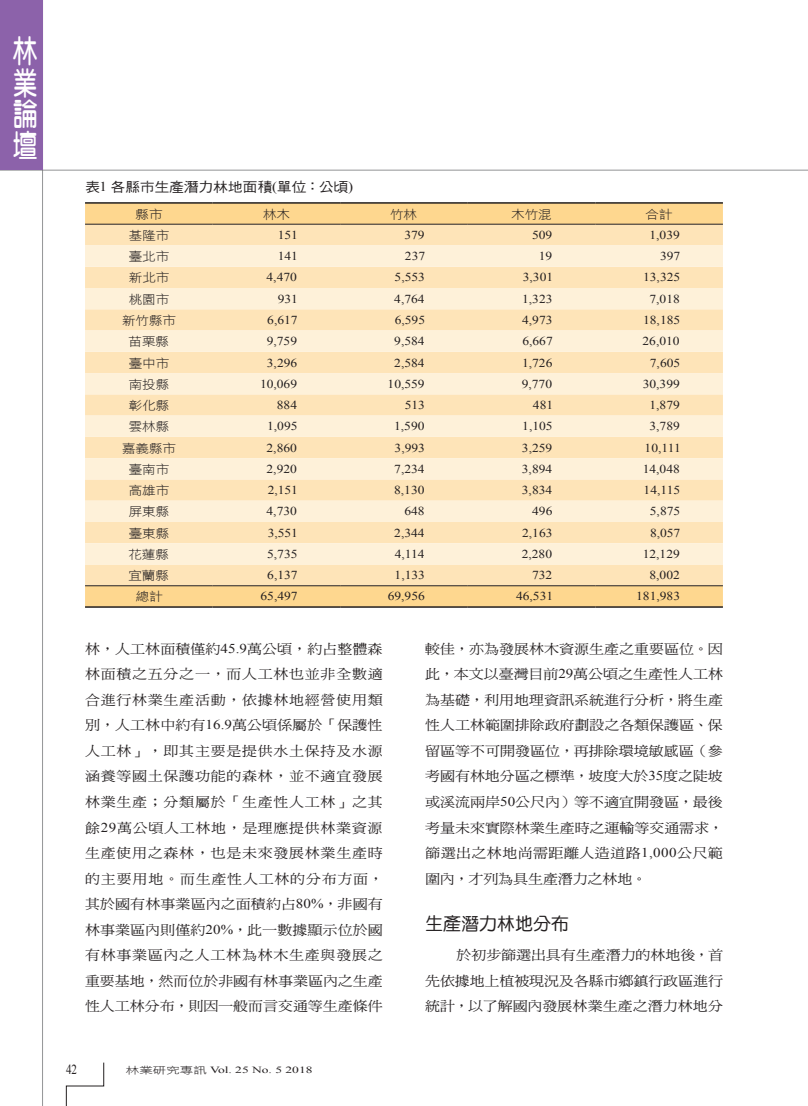
<style>
.page{position:relative;width:808px;height:1106px;background:#fff}
.page>*{position:absolute;margin:0;border:0;box-sizing:border-box;transform-origin:0 0}
.t1{font:31.5px/31.5px "DF Yuan W7 WINP BF";color:#fff;text-align:justify;scale:.77 1}
._02-內文中標標準{font:18px "DF Yuan W5 WINP BF";color:#231f20}
.t2{font:13.8px "Times New Roman";color:#231f20;scale:.8 1}
._01內文{font:13.5px/25.5px "DF Ming W5 WINP BF";letter-spacing:-.005em;color:#231f20;text-align:justify;scale:1.11 1}
._11-表格-標題{font:13.5px "DF Hei W5 WINP BF";letter-spacing:-.02em;color:#231f20;scale:1.11 1}
._22-表格-內文{font:12.15px "Times New Roman";color:#231f20;scale:1.11 1}
._22-表格-內文-2{font:12.15px "DF Hei W3 WINP BF";color:#231f20;scale:1.11 1}
.t3{font:9.45px "Times New Roman";color:#231f20;scale:1.43 1}
.s1{font-family:"Times New Roman"}
.s2{font-family:"DF Hei W3 WINP BF"}
</style>
<div class="page">
<hr style="left:0;top:170px;width:808px;height:1px;background:#6c6d70">
<hr style="left:42px;top:0;width:1px;height:1106px;background:#6c6d70">
<svg style="left:66px;top:1062px;width:38px;height:44px"></svg>
<div style="left:0;top:0;width:43px;height:170px;background:#8c62aa"></div>
<div style="left:85px;top:204px;width:638px;height:402px;background:#fed78f"></div>
<div style="left:85px;top:225px;width:638px;height:360px;background:#fee4b8"></div>
<svg style="left:85px;top:245px;width:638px;height:319px;fill:#fef1d9"></svg>
<hr style="left:85px;top:224px;width:128px;height:1px;background:#231f20">
<hr style="left:213px;top:224px;width:127px;height:1px;background:#231f20">
<hr style="left:340px;top:224px;width:128px;height:1px;background:#231f20">
<hr style="left:468px;top:224px;width:127px;height:1px;background:#231f20">
<hr style="left:595px;top:224px;width:128px;height:1px;background:#231f20">
<hr style="left:85px;top:585px;width:128px;height:1px;background:#231f20">
<hr style="left:213px;top:585px;width:127px;height:1px;background:#231f20">
<hr style="left:340px;top:585px;width:128px;height:1px;background:#231f20">
<hr style="left:468px;top:585px;width:127px;height:1px;background:#231f20">
<hr style="left:595px;top:585px;width:128px;height:1px;background:#231f20">
<hr style="left:85px;top:202px;width:128px;height:2px;background:#231f20">
<hr style="left:213px;top:202px;width:127px;height:2px;background:#231f20">
<hr style="left:340px;top:202px;width:128px;height:2px;background:#231f20">
<hr style="left:468px;top:202px;width:127px;height:2px;background:#231f20">
<hr style="left:595px;top:202px;width:128px;height:2px;background:#231f20">
<hr style="left:85px;top:606px;width:128px;height:2px;background:#231f20">
<hr style="left:213px;top:606px;width:127px;height:2px;background:#231f20">
<hr style="left:340px;top:606px;width:128px;height:2px;background:#231f20">
<hr style="left:468px;top:606px;width:127px;height:2px;background:#231f20">
<hr style="left:595px;top:606px;width:128px;height:2px;background:#231f20">
<h1 class="t1" style="left:13px;top:35px;width:32px">林業論壇</h1>
<p class="_11-表格-標題" style="left:85px;top:180px;width:243px">表<span class="s1">1</span> 各縣市生產潛力林地面積<span class="s1">(</span>單位：公頃<span class="s1">)</span></p>
<p class="_22-表格-內文-2" style="left:136px;top:208px;width:26px">縣市</p>
<p class="_22-表格-內文-2" style="left:263px;top:208px;width:26px">林木</p>
<p class="_22-表格-內文-2" style="left:390px;top:208px;width:26px">竹林</p>
<p class="_22-表格-內文-2" style="left:511px;top:208px;width:38px">木竹混</p>
<p class="_22-表格-內文-2" style="left:645px;top:208px;width:26px">合計</p>
<p class="_22-表格-內文-2" style="left:129px;top:229px;width:38px">基隆市</p>
<p class="_22-表格-內文" style="left:278px;top:227px;width:20px">151</p>
<p class="_22-表格-內文" style="left:404px;top:227px;width:20px">379</p>
<p class="_22-表格-內文" style="left:532px;top:227px;width:20px">509</p>
<p class="_22-表格-內文" style="left:649px;top:227px;width:29px">1,039</p>
<p class="_22-表格-內文-2" style="left:129px;top:250px;width:38px">臺北市</p>
<p class="_22-表格-內文" style="left:278px;top:248px;width:20px">141</p>
<p class="_22-表格-內文" style="left:405px;top:248px;width:20px">237</p>
<p class="_22-表格-內文" style="left:539px;top:248px;width:14px">19</p>
<p class="_22-表格-內文" style="left:660px;top:248px;width:20px">397</p>
<p class="_22-表格-內文-2" style="left:129px;top:272px;width:38px">新北市</p>
<p class="_22-表格-內文" style="left:267px;top:269px;width:29px">4,470</p>
<p class="_22-表格-內文" style="left:395px;top:269px;width:29px">5,553</p>
<p class="_22-表格-內文" style="left:523px;top:269px;width:29px">3,301</p>
<p class="_22-表格-內文" style="left:643px;top:269px;width:35px">13,325</p>
<p class="_22-表格-內文-2" style="left:129px;top:293px;width:38px">桃園市</p>
<p class="_22-表格-內文" style="left:278px;top:290px;width:20px">931</p>
<p class="_22-表格-內文" style="left:394px;top:290px;width:29px">4,764</p>
<p class="_22-表格-內文" style="left:522px;top:290px;width:29px">1,323</p>
<p class="_22-表格-內文" style="left:649px;top:290px;width:29px">7,018</p>
<p class="_22-表格-內文-2" style="left:122px;top:314px;width:50px">新竹縣市</p>
<p class="_22-表格-內文" style="left:267px;top:312px;width:29px">6,617</p>
<p class="_22-表格-內文" style="left:395px;top:312px;width:29px">6,595</p>
<p class="_22-表格-內文" style="left:522px;top:312px;width:29px">4,973</p>
<p class="_22-表格-內文" style="left:643px;top:312px;width:35px">18,185</p>
<p class="_22-表格-內文-2" style="left:129px;top:335px;width:38px">苗栗縣</p>
<p class="_22-表格-內文" style="left:267px;top:333px;width:29px">9,759</p>
<p class="_22-表格-內文" style="left:394px;top:333px;width:29px">9,584</p>
<p class="_22-表格-內文" style="left:522px;top:333px;width:29px">6,667</p>
<p class="_22-表格-內文" style="left:642px;top:333px;width:35px">26,010</p>
<p class="_22-表格-內文-2" style="left:129px;top:357px;width:38px">臺中市</p>
<p class="_22-表格-內文" style="left:267px;top:354px;width:29px">3,296</p>
<p class="_22-表格-內文" style="left:394px;top:354px;width:29px">2,584</p>
<p class="_22-表格-內文" style="left:522px;top:354px;width:29px">1,726</p>
<p class="_22-表格-內文" style="left:650px;top:354px;width:29px">7,605</p>
<p class="_22-表格-內文-2" style="left:129px;top:378px;width:38px">南投縣</p>
<p class="_22-表格-內文" style="left:260px;top:375px;width:35px">10,069</p>
<p class="_22-表格-內文" style="left:388px;top:375px;width:35px">10,559</p>
<p class="_22-表格-內文" style="left:522px;top:375px;width:29px">9,770</p>
<p class="_22-表格-內文" style="left:643px;top:375px;width:35px">30,399</p>
<p class="_22-表格-內文-2" style="left:129px;top:399px;width:38px">彰化縣</p>
<p class="_22-表格-內文" style="left:277px;top:397px;width:20px">884</p>
<p class="_22-表格-內文" style="left:405px;top:397px;width:20px">513</p>
<p class="_22-表格-內文" style="left:533px;top:397px;width:20px">481</p>
<p class="_22-表格-內文" style="left:649px;top:397px;width:29px">1,879</p>
<p class="_22-表格-內文-2" style="left:129px;top:420px;width:38px">雲林縣</p>
<p class="_22-表格-內文" style="left:267px;top:418px;width:29px">1,095</p>
<p class="_22-表格-內文" style="left:394px;top:418px;width:29px">1,590</p>
<p class="_22-表格-內文" style="left:522px;top:418px;width:29px">1,105</p>
<p class="_22-表格-內文" style="left:649px;top:418px;width:29px">3,789</p>
<p class="_22-表格-內文-2" style="left:122px;top:442px;width:50px">嘉義縣市</p>
<p class="_22-表格-內文" style="left:267px;top:439px;width:29px">2,860</p>
<p class="_22-表格-內文" style="left:395px;top:439px;width:29px">3,993</p>
<p class="_22-表格-內文" style="left:522px;top:439px;width:29px">3,259</p>
<p class="_22-表格-內文" style="left:645px;top:439px;width:34px">10,111</p>
<p class="_22-表格-內文-2" style="left:129px;top:463px;width:38px">臺南市</p>
<p class="_22-表格-內文" style="left:267px;top:460px;width:29px">2,920</p>
<p class="_22-表格-內文" style="left:394px;top:460px;width:29px">7,234</p>
<p class="_22-表格-內文" style="left:522px;top:460px;width:29px">3,894</p>
<p class="_22-表格-內文" style="left:643px;top:460px;width:35px">14,048</p>
<p class="_22-表格-內文-2" style="left:129px;top:484px;width:38px">高雄市</p>
<p class="_22-表格-內文" style="left:268px;top:482px;width:29px">2,151</p>
<p class="_22-表格-內文" style="left:394px;top:482px;width:29px">8,130</p>
<p class="_22-表格-內文" style="left:522px;top:482px;width:29px">3,834</p>
<p class="_22-表格-內文" style="left:644px;top:482px;width:34px">14,115</p>
<p class="_22-表格-內文-2" style="left:129px;top:505px;width:38px">屏東縣</p>
<p class="_22-表格-內文" style="left:267px;top:503px;width:29px">4,730</p>
<p class="_22-表格-內文" style="left:404px;top:503px;width:20px">648</p>
<p class="_22-表格-內文" style="left:532px;top:503px;width:20px">496</p>
<p class="_22-表格-內文" style="left:650px;top:503px;width:29px">5,875</p>
<p class="_22-表格-內文-2" style="left:129px;top:527px;width:38px">臺東縣</p>
<p class="_22-表格-內文" style="left:268px;top:524px;width:29px">3,551</p>
<p class="_22-表格-內文" style="left:394px;top:524px;width:29px">2,344</p>
<p class="_22-表格-內文" style="left:522px;top:524px;width:29px">2,163</p>
<p class="_22-表格-內文" style="left:650px;top:524px;width:29px">8,057</p>
<p class="_22-表格-內文-2" style="left:128px;top:548px;width:38px">花蓮縣</p>
<p class="_22-表格-內文" style="left:267px;top:545px;width:29px">5,735</p>
<p class="_22-表格-內文" style="left:395px;top:545px;width:28px">4,114</p>
<p class="_22-表格-內文" style="left:522px;top:545px;width:29px">2,280</p>
<p class="_22-表格-內文" style="left:643px;top:545px;width:35px">12,129</p>
<p class="_22-表格-內文-2" style="left:128px;top:569px;width:38px">宜蘭縣</p>
<p class="_22-表格-內文" style="left:267px;top:567px;width:29px">6,137</p>
<p class="_22-表格-內文" style="left:395px;top:567px;width:29px">1,133</p>
<p class="_22-表格-內文" style="left:532px;top:567px;width:20px">732</p>
<p class="_22-表格-內文" style="left:649px;top:567px;width:29px">8,002</p>
<p class="_22-表格-內文-2" style="left:136px;top:590px;width:26px">總計</p>
<p class="_22-表格-內文" style="left:260px;top:588px;width:35px">65,497</p>
<p class="_22-表格-內文" style="left:388px;top:588px;width:35px">69,956</p>
<p class="_22-表格-內文" style="left:516px;top:588px;width:35px">46,531</p>
<p class="_22-表格-內文" style="left:636px;top:588px;width:41px">181,983</p>
<p class="_01內文" style="left:85px;top:636px;width:270px">林，人工林面積僅約<span class="s1">45.9</span>萬公頃，約占整體森林面積之五分之一，而人工林也並非全數適合進行林業生產活動，依據林地經營使用類別，人工林中約有<span class="s1">16.9</span>萬公頃係屬於「保護性人工林」，即其主要是提供水土保持及水源涵養等國土保護功能的森林，並不適宜發展林業生產；分類屬於「生產性人工林」之其餘<span class="s1">29</span>萬公頃人工林地，是理應提供林業資源生產使用之森林，也是未來發展林業生產時的主要用地。而生產性人工林的分布方面，其於國有林事業區內之面積約占<span class="s1">80%</span>，非國有林事業區內則僅約<span class="s1">20%</span>，此一數據顯示位於國有林事業區內之人工林為林木生產與發展之重要基地，然而位於非國有林事業區內之生產性人工林分布，則因一般而言交通等生產條件</p>
<p class="_01內文" style="left:425px;top:636px;width:270px">較佳，亦為發展林木資源生產之重要區位。因此，本文以臺灣目前<span class="s1">29</span>萬公頃之生產性人工林為基礎，利用地理資訊系統進行分析，將生產性人工林範圍排除政府劃設之各類保護區、保留區等不可開發區位，再排除環境敏感區（參考國有林地分區之標準，坡度大於<span class="s1">35</span>度之陡坡或溪流兩岸<span class="s1">50</span>公尺內）等不適宜開發區，最後考量未來實際林業生產時之運輸等交通需求，篩選出之林地尚需距離人造道路<span class="s1">1,000</span>公尺範圍內，才列為具生產潛力之林地。</p>
<p class="_02-內文中標標準" style="left:425px;top:914px;width:145px">生產潛力林地分布</p>
<p class="_01內文" style="left:425px;top:942px;width:270px;text-indent:31px">於初步篩選出具有生產潛力的林地後，首先依據地上植被現況及各縣市鄉鎮行政區進行統計，以了解國內發展林業生產之潛力林地分</p>
<p class="t2" style="left:66px;top:1060px;width:15px">42</p>
<p class="t3" style="left:126px;top:1063px;width:132px"><span class="s2">林業研究專訊</span> Vol. 25 No. 5 2018</p>
</div>
